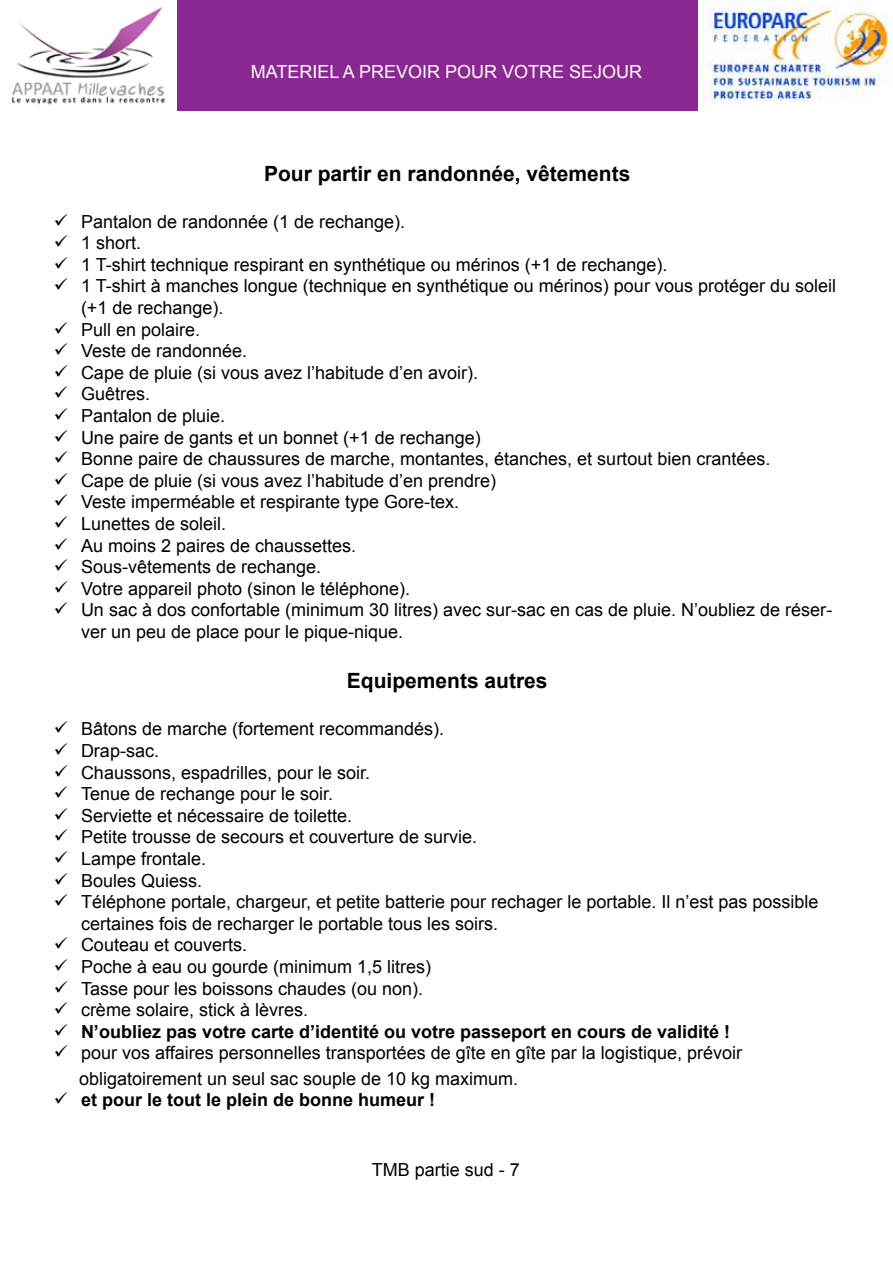
<style>
.page{position:relative;width:893px;height:1263px;background:#fff}
.page>*{position:absolute;margin:0;border:0;box-sizing:border-box;transform-origin:0 0}
.t1{font:700 21px "Arial";color:#000}
.t2{font:18px/21.6px "Arial";color:#000}
.t3{font:700 18px "Arial";color:#000}
.t4{font:18px "Arial";color:#fff}
</style>
<div class="page">
<div style="left:0;top:0;width:893px;height:111px;background:#892890"></div>
<img style="left:698px;top:0;width:195px;height:111px">
<img style="left:0;top:0;width:176px;height:111px">
<p class="t4" style="left:251px;top:60px;width:393px">MATERIEL A PREVOIR POUR VOTRE SEJOUR</p>
<p class="t1" style="left:264px;top:159px;width:368px">Pour partir en randonnée, vêtements</p>
<p class="t2" style="left:81px;top:211px;width:757px">Pantalon de randonnée (1 de rechange).<br>1 short.<br>1 T-shirt technique respirant en synthétique ou mérinos (+1 de rechange).<br>1 T-shirt à manches longue (technique en synthétique ou mérinos) pour vous protéger du soleil (+1 de rechange).<br>Pull en polaire.<br>Veste de randonnée.<br>Cape de pluie (si vous avez l’habitude d’en avoir).<br>Guêtres.<br>Pantalon de pluie.<br>Une paire de gants et un bonnet (+1 de rechange)<br>Bonne paire de chaussures de marche, montantes, étanches, et surtout bien crantées.<br>Cape de pluie (si vous avez l’habitude d’en prendre)<br>Veste imperméable et respirante type Gore-tex.<br>Lunettes de soleil.<br>Au moins 2 paires de chaussettes.<br>Sous-vêtements de rechange.<br>Votre appareil photo (sinon le téléphone).<br>Un sac à dos confortable (minimum 30 litres) avec sur-sac en cas de pluie. N’oubliez de réser&shy;ver un peu de place pour le pique-nique.</p>
<p class="t1" style="left:347px;top:667px;width:202px">Equipements autres</p>
<p class="t2" style="left:81px;top:718px;width:739px">Bâtons de marche (fortement recommandés).<br>Drap-sac.<br>Chaussons, espadrilles, pour le soir.<br>Tenue de rechange pour le soir.<br>Serviette et nécessaire de toilette.<br>Petite trousse de secours et couverture de survie.<br>Lampe frontale.<br>Boules Quiess.<br>Téléphone portale, chargeur, et petite batterie pour rechager le portable. Il n’est pas possible certaines fois de recharger le portable tous les soirs.<br>Couteau et couverts.<br>Poche à eau ou gourde (minimum 1,5 litres)<br>Tasse pour les boissons chaudes (ou non).<br>crème solaire, stick à lèvres.</p>
<p class="t3" style="left:81px;top:1019px;width:651px">N’oubliez pas votre carte d’identité ou votre passeport en cours de validité !</p>
<p class="t2" style="left:79px;top:1040px;width:664px;line-height:25.2px">pour vos affaires personnelles transportées de gîte en gîte par la logistique, prévoir obligatoirement un seul sac souple de 10 kg maximum.</p>
<p class="t3" style="left:81px;top:1088px;width:356px">et pour le tout le plein de bonne humeur !</p>
<p class="t2" style="left:372px;top:1159px;width:150px">TMB partie sud - 7</p>
</div>
